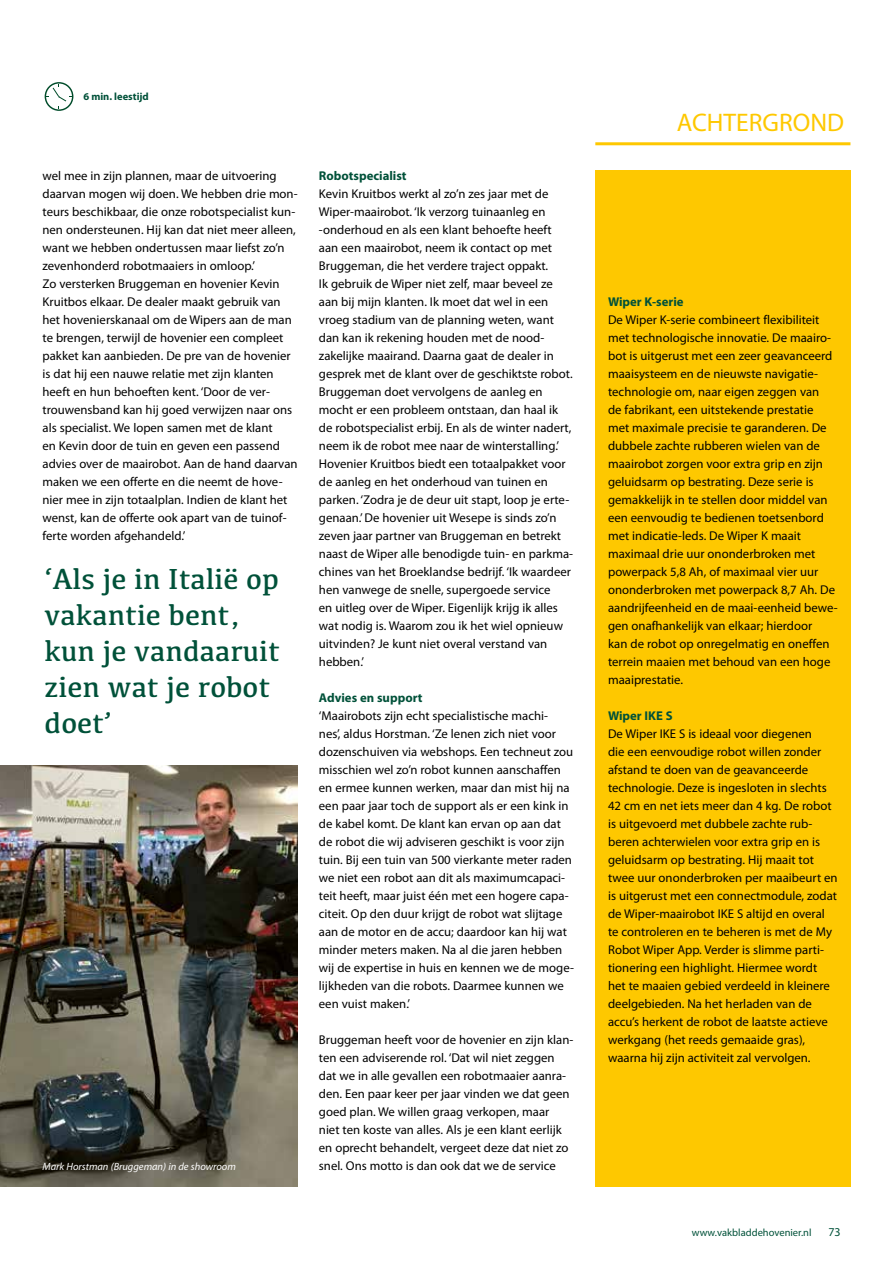
<style>
.page{position:relative;width:893px;height:1263px;background:#fff}
.page>*{position:absolute;margin:0;border:0;box-sizing:border-box;transform-origin:0 0}
.t1{font:30px/36px "Kefa";color:#005139}
.t2{font:25.5px "Myriad Pro";color:#fec800}
.t3{font:12.75px/18px "Myriad Pro";color:#000}
.t4{font:700 12.75px "Myriad Pro";color:#005139}
.t5{font:12px "Myriad Pro";color:#005139}
.t6{font:italic 10.5px "Myriad Pro";color:#fff}
.t7{font:10.5px "Myriad Pro";color:#005139}
.t8{font:700 10.5px "Myriad Pro";color:#005139}
</style>
<div class="page">
<hr style="left:595px;top:142px;width:255px;height:3px;background:#fec800">
<svg style="left:45px;top:82px;width:28px;height:29px"></svg>
<div style="left:595px;top:170px;width:255px;height:1016px;background:#fec800"></div>
<img style="left:0;top:765px;width:298px;height:421px">
<p class="t8" style="left:83px;top:90px;width:67px">6 min. leestijd</p>
<p class="t3" style="left:43px;top:167px;width:257px">wel mee in zijn plannen, maar de uitvoering daarvan mogen wij doen. We hebben drie mon&shy;teurs beschikbaar, die onze robotspecialist kun&shy;nen ondersteunen. Hij kan dat niet meer alleen, want we hebben ondertussen maar liefst zo’n zevenhonderd robotmaaiers in omloop.’<br>Zo versterken Bruggeman en hovenier Kevin Kruitbos elkaar. De dealer maakt gebruik van het hovenierskanaal om de Wipers aan de man te brengen, terwijl de hovenier een compleet pakket kan aanbieden. De pre van de hovenier is dat hij een nauwe relatie met zijn klanten heeft en hun behoeften kent. ‘Door de ver&shy;trouwensband kan hij goed verwijzen naar ons als specialist. We lopen samen met de klant<br>en Kevin door de tuin en geven een passend advies over de maairobot. Aan de hand daarvan maken we een offerte en die neemt de hove&shy;nier mee in zijn totaalplan. Indien de klant het wenst, kan de offerte ook apart van de tuinof&shy;ferte worden afgehandeld.’</p>
<p class="t4" style="left:319px;top:167px;width:89px">Robotspecialist</p>
<p class="t3" style="left:319px;top:185px;width:256px">Kevin Kruitbos werkt al zo’n zes jaar met de Wiper-maairobot. ‘Ik verzorg tuinaanleg en -onderhoud en als een klant behoefte heeft aan een maairobot, neem ik contact op met Bruggeman, die het verdere traject oppakt.<br>Ik gebruik de Wiper niet zelf, maar beveel ze aan bij mijn klanten. Ik moet dat wel in een vroeg stadium van de planning weten, want dan kan ik rekening houden met de nood&shy;zakelijke maairand. Daarna gaat de dealer in gesprek met de klant over de geschiktste robot.<br>Bruggeman doet vervolgens de aanleg en mocht er een probleem ontstaan, dan haal ik de robotspecialist erbij. En als de winter nadert, neem ik de robot mee naar de winterstalling.’ Hovenier Kruitbos biedt een totaalpakket voor de aanleg en het onderhoud van tuinen en parken. ‘Zodra je de deur uit stapt, loop je erte&shy;genaan.’ De hovenier uit Wesepe is sinds zo’n zeven jaar partner van Bruggeman en betrekt naast de Wiper alle benodigde tuin- en parkma&shy;chines van het Broeklandse bedrijf. ‘Ik waardeer hen vanwege de snelle, supergoede service<br>en uitleg over de Wiper. Eigenlijk krijg ik alles wat nodig is. Waarom zou ik het wiel opnieuw uitvinden? Je kunt niet overal verstand van hebben.’</p>
<p class="t4" style="left:319px;top:690px;width:105px">Advies en support</p>
<p class="t3" style="left:319px;top:707px;width:257px">‘Maairobots zijn echt specialistische machi-<br>nes’, aldus Horstman. ‘Ze lenen zich niet voor dozenschuiven via webshops. Een techneut zou misschien wel zo’n robot kunnen aanschaffen en ermee kunnen werken, maar dan mist hij na een paar jaar toch de support als er een kink in de kabel komt. De klant kan ervan op aan dat de robot die wij adviseren geschikt is voor zijn tuin. Bij een tuin van 500 vierkante meter raden we niet een robot aan dit als maximumcapaci&shy;teit heeft, maar juist één met een hogere capa&shy;citeit. Op den duur krijgt de robot wat slijtage aan de motor en de accu; daardoor kan hij wat minder meters maken. Na al die jaren hebben wij de expertise in huis en kennen we de moge&shy;lijkheden van die robots. Daarmee kunnen we een vuist maken.’</p>
<p class="t3" style="left:319px;top:1031px;width:256px">Bruggeman heeft voor de hovenier en zijn klan&shy;ten een adviserende rol. ‘Dat wil niet zeggen dat we in alle gevallen een robotmaaier aanra&shy;den. Een paar keer per jaar vinden we dat geen goed plan. We willen graag verkopen, maar<br>niet ten koste van alles. Als je een klant eerlijk en oprecht behandelt, vergeet deze dat niet zo snel. Ons motto is dan ook dat we de service</p>
<h1 class="t1" style="left:45px;top:560px;width:237px">‘Als je in Italië op vakantie bent, kun je vandaaruit zien wat je robot doet’</h1>
<p class="t6" style="left:43px;top:1160px;width:195px">Mark Horstman (Bruggeman) in de showroom</p>
<h2 class="t2" style="left:677px;top:107px;width:169px">ACHTERGROND</h2>
<p class="t4" style="left:608px;top:293px;width:77px">Wiper K-serie</p>
<p class="t3" style="left:608px;top:311px;width:231px">De Wiper K-serie combineert flexibiliteit met technologische innovatie. De maairo&shy;bot is uitgerust met een zeer geavanceerd maaisysteem en de nieuwste navigatie&shy;technologie om, naar eigen zeggen van<br>de fabrikant, een uitstekende prestatie met maximale precisie te garanderen. De dubbele zachte rubberen wielen van de maairobot zorgen voor extra grip en zijn geluidsarm op bestrating. Deze serie is gemakkelijk in te stellen door middel van een eenvoudig te bedienen toetsenbord met indicatie-leds. De Wiper K maait maximaal drie uur ononderbroken met powerpack 5,8 Ah, of maximaal vier uur ononderbroken met powerpack 8,7 Ah. De aandrijfeenheid en de maai-eenheid bewe&shy;gen onafhankelijk van elkaar; hierdoor<br>kan de robot op onregelmatig en oneffen terrein maaien met behoud van een hoge maaiprestatie.</p>
<p class="t4" style="left:608px;top:707px;width:66px">Wiper IKE S</p>
<p class="t3" style="left:608px;top:725px;width:231px">De Wiper IKE S is ideaal voor diegenen<br>die een eenvoudige robot willen zonder afstand te doen van de geavanceerde technologie. Deze is ingesloten in slechts 42 cm en net iets meer dan 4 kg. De robot is uitgevoerd met dubbele zachte rub&shy;beren achterwielen voor extra grip en is geluidsarm op bestrating. Hij maait tot twee uur ononderbroken per maaibeurt en is uitgerust met een connectmodule, zodat de Wiper-maairobot IKE S altijd en overal te controleren en te beheren is met de My Robot Wiper App. Verder is slimme parti&shy;tionering een highlight. Hiermee wordt het te maaien gebied verdeeld in kleinere deelgebieden. Na het herladen van de accu’s herkent de robot de laatste actieve werkgang (het reeds gemaaide gras), waarna hij zijn activiteit zal vervolgen.</p>
<p class="t7" style="left:692px;top:1226px;width:121px">www.vakbladdehovenier.nl</p>
<p class="t5" style="left:828px;top:1224px;width:14px">73</p>
</div>
